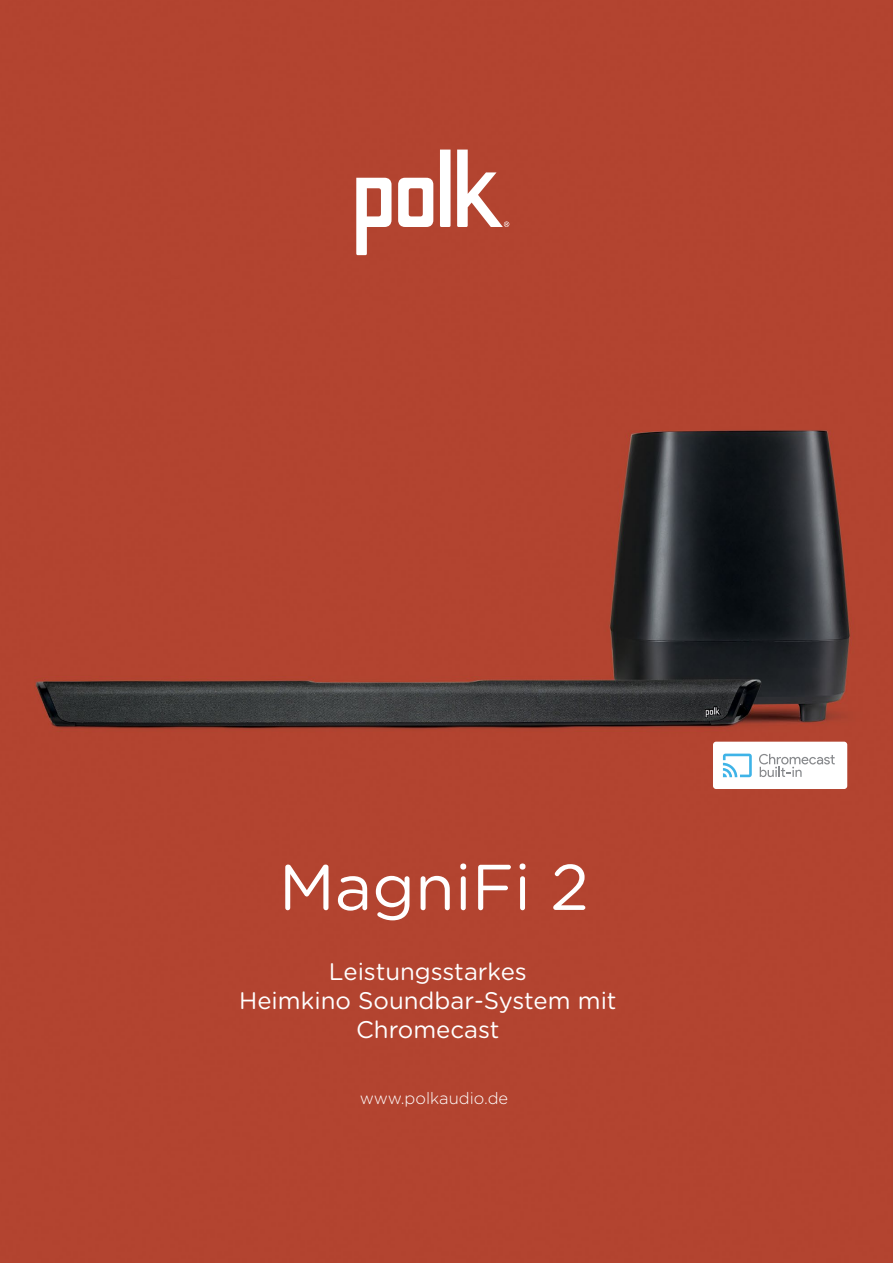
<style>
.page{position:relative;width:893px;height:1263px;background:#fff}
.page>*{position:absolute;margin:0;border:0;box-sizing:border-box;transform-origin:0 0}
.t1{font:64.5px "Gotham Rounded";color:#fff}
.t2{font:24px/28.8px "Gotham Rounded";color:#fff;text-align:center}
.t3{font:300 16.5px "Gotham Rounded";color:#fff}
</style>
<div class="page">
<img style="left:0;top:0;width:893px;height:1263px">
<svg style="left:440px;top:150px;width:10px;height:77px"></svg>
<svg style="left:356px;top:178px;width:35px;height:77px"></svg>
<svg style="left:398px;top:178px;width:35px;height:49px"></svg>
<svg style="left:457px;top:150px;width:52px;height:77px"></svg>
<div style="left:713px;top:742px;width:134px;height:47px;background:#fff;border-radius:3px"></div>
<svg style="left:723px;top:754px;width:29px;height:23px"></svg>
<svg style="left:759px;top:754px;width:76px;height:23px"></svg>
<h1 class="t1" style="left:279px;top:843px;width:312px">MagniFi 2</h1>
<p class="t2" style="left:239px;top:956px;width:379px">Leistungsstarkes<br>Heimkino Soundbar-System mit<br>Chromecast</p>
<p class="t3" style="left:360px;top:1087px;width:150px">www.polkaudio.de</p>
</div>
